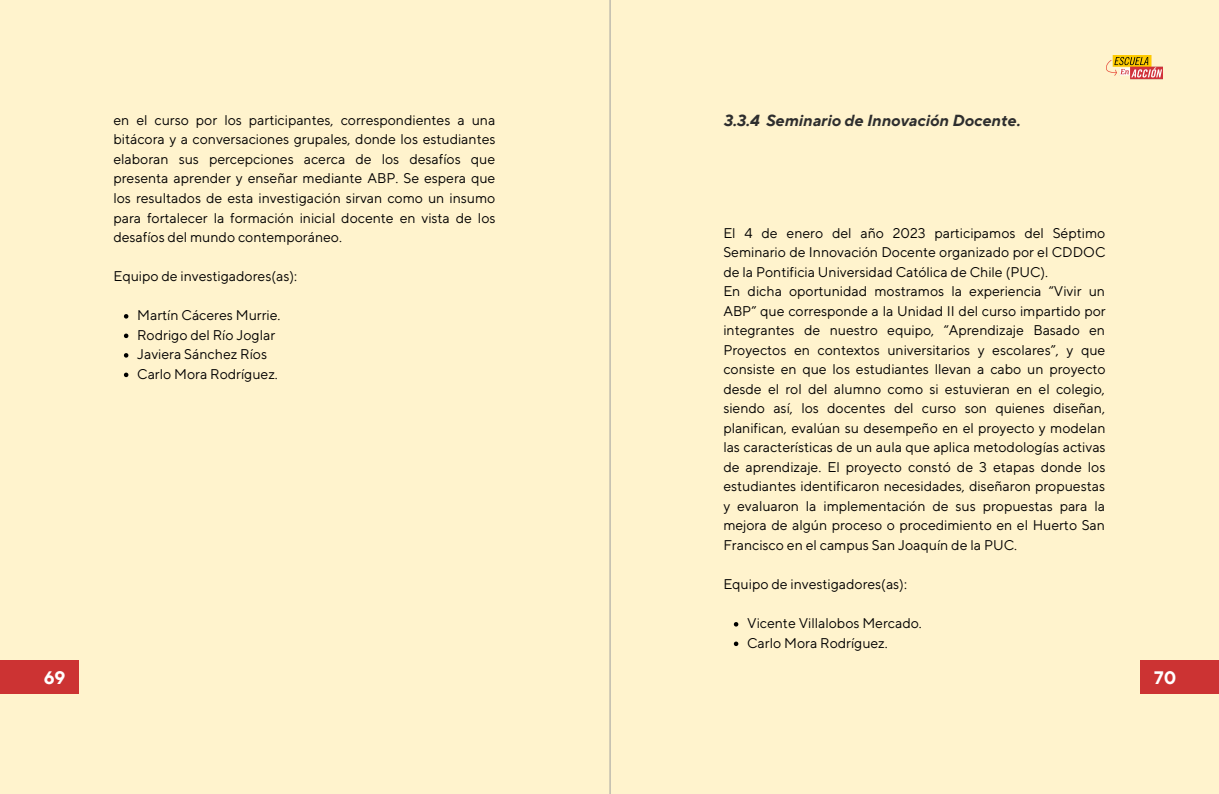
<style>
.page{position:relative;width:1219px;height:794px;background:#fff}
.page>*{position:absolute;margin:0;border:0;box-sizing:border-box;transform-origin:0 0}
.t1{font:700 18px "TT Norms Pro";color:#fff}
.t2{font:italic 700 16px "TT Norms Pro";color:#2e2e2e}
.t3{font:14px/19.5px "TT Norms Pro";color:#000}
</style>
<div class="page">
<div style="left:0;top:0;width:1219px;height:793px;background:#fff3cd"></div>
<hr style="left:610px;top:0;width:1px;height:793px;background:#9e9e9e">
<svg style="left:124px;top:314px;width:4px;height:4px"></svg>
<svg style="left:124px;top:333px;width:4px;height:5px"></svg>
<svg style="left:124px;top:353px;width:4px;height:4px"></svg>
<svg style="left:124px;top:372px;width:4px;height:5px"></svg>
<svg style="left:734px;top:622px;width:4px;height:4px"></svg>
<svg style="left:734px;top:641px;width:4px;height:5px"></svg>
<div style="left:1140px;top:660px;width:79px;height:34px;background:#c33"></div>
<div style="left:0;top:660px;width:79px;height:34px;background:#c33"></div>
<img style="left:1107px;top:55px;width:55px;height:24px">
<p class="t3" style="left:113px;top:111px;width:384px;text-align:justify">en el curso por los participantes, correspondientes a una bitácora y a conversaciones grupales, donde los estudiantes elaboran sus percepciones acerca de los desafíos que presenta aprender y enseñar mediante ABP. Se espera que los resultados de esta investigación sirvan como un insumo para fortalecer la formación inicial docente en vista de los desafíos del mundo contemporáneo.</p>
<p class="t3" style="left:113px;top:267px;width:185px">Equipo de investigadores(as):</p>
<p class="t3" style="left:137px;top:306px;width:145px">Martín Cáceres Murrie.<br>Rodrigo del Río Joglar<br>Javiera Sánchez Ríos<br>Carlo Mora Rodríguez.</p>
<p class="t2" style="left:723px;top:111px;width:298px">3.3.4 Seminario de Innovación Docente.</p>
<p class="t3" style="left:723px;top:223px;width:384px">El 4 de enero del año 2023 participamos del Séptimo Seminario de Innovación Docente organizado por el CDDOC de la Pontificia Universidad Católica de Chile (PUC).<br>En dicha oportunidad mostramos la experiencia “Vivir un ABP” que corresponde a la Unidad II del curso impartido por integrantes de nuestro equipo, “Aprendizaje Basado en Proyectos en contextos universitarios y escolares”, y que consiste en que los estudiantes llevan a cabo un proyecto desde el rol del alumno como si estuvieran en el colegio, siendo así, los docentes del curso son quienes diseñan, planifican, evalúan su desempeño en el proyecto y modelan las características de un aula que aplica metodologías activas de aprendizaje. El proyecto constó de 3 etapas donde los estudiantes identificaron necesidades, diseñaron propuestas y evaluaron la implementación de sus propuestas para la mejora de algún proceso o procedimiento en el Huerto San Francisco en el campus San Joaquín de la PUC.</p>
<p class="t3" style="left:723px;top:575px;width:185px">Equipo de investigadores(as):</p>
<p class="t3" style="left:747px;top:614px;width:176px">Vicente Villalobos Mercado.<br>Carlo Mora Rodríguez.</p>
<p class="t1" style="left:44px;top:666px;width:23px">69</p>
<p class="t1" style="left:1154px;top:666px;width:24px">70</p>
</div>
